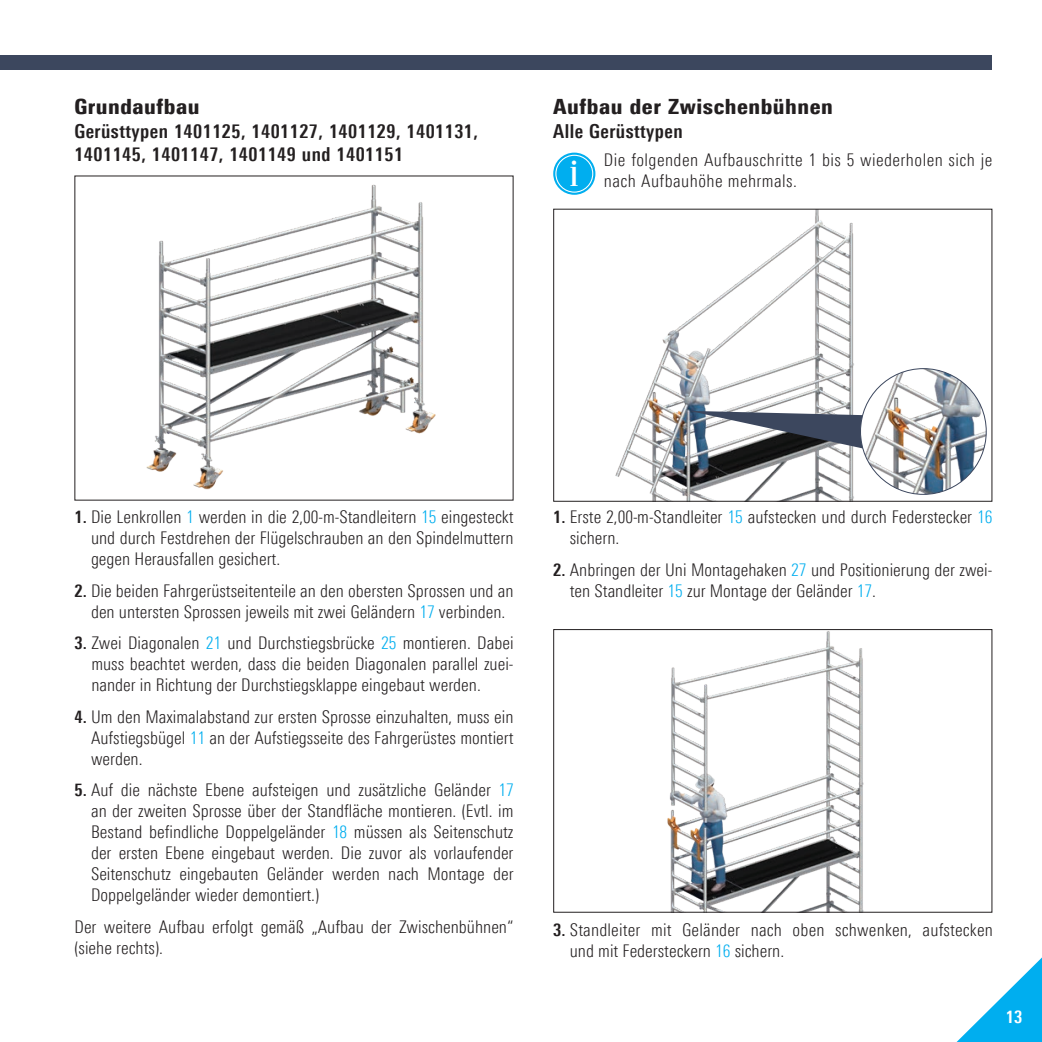
<style>
.page{position:relative;width:1042px;height:1042px;background:#fff}
.page>*{position:absolute;margin:0;border:0;box-sizing:border-box;transform-origin:0 0}
.t1{font:37.62px "Fenice Pro ITC";color:#fff}
.t2{font:900 21px "Linotype Univers 820 Cn";letter-spacing:.025em;color:#231f20}
.t3{font:700 19.25px "Linotype Univers 620 Cn";letter-spacing:.025em;color:#231f20}
.t4{font:300 17.5px/21px "Linotype Univers 320 Cn";color:#231f20;text-align:justify}
.t5{font:300 17.5px/21px "Linotype Univers 320 Cn";letter-spacing:.025em;color:#231f20}
.t6{font:700 17.5px "Linotype Univers 620 Cn";color:#fff}
.s1{font-family:"Linotype Univers 620 Cn";font-weight:700}
.s2{color:#00aeef}
</style>
<div class="page">
<div style="left:0;top:55px;width:992px;height:15px;background:#3c475e"></div>
<svg style="left:956px;top:957px;width:86px;height:85px"></svg>
<img style="left:146px;top:184px;width:290px;height:306px">
<img style="left:667px;top:631px;width:197px;height:279px">
<div style="left:553px;top:629px;width:439px;height:283px;border:1px solid #231f20"></div>
<img style="left:616px;top:211px;width:272px;height:289px">
<div style="left:553px;top:209px;width:439px;height:293px;border:1px solid #231f20"></div>
<svg style="left:689px;top:411px;width:175px;height:42px"></svg>
<img style="left:860px;top:369px;width:126px;height:125px;border-radius:63px">
<div style="left:554px;top:154px;width:40px;height:39px;background:#00aeef;border-radius:50%"></div>
<div style="left:553px;top:153px;width:42px;height:42px;border:3px solid #00aeef;border-radius:50%"></div>
<div style="left:555px;top:155px;width:38px;height:38px;border:1px solid #fff;border-radius:50%"></div>
<p class="t2" style="left:74px;top:94px;width:126px">Grundaufbau</p>
<p class="t3" style="left:74px;top:119px;width:405px">Gerüsttypen 1401125, 1401127, 1401129, 1401131,</p>
<p class="t3" style="left:74px;top:142px;width:330px">1401145, 1401147, 1401149 und 1401151</p>
<p class="t2" style="left:553px;top:94px;width:281px">Aufbau der Zwischenbühnen</p>
<p class="t3" style="left:553px;top:119px;width:131px">Alle Gerüsttypen</p>
<p class="t1" style="left:569px;top:150px;width:12px">i</p>
<p class="t5" style="left:604px;top:150px;width:390px">Die folgenden Aufbauschritte 1 bis 5 wiederholen sich je nach Aufbauhöhe mehrmals.</p>
<p class="t4" style="left:91px;top:506px;width:424px;text-indent:-17px"><span class="s1">1.</span> Die Lenkrollen <span class="s2">1</span> werden in die 2,00-m-Standleitern <span class="s2">15</span> eingesteckt und durch Festdrehen der Flügelschrauben an den Spindelmuttern gegen Herausfallen gesichert.</p>
<p class="t4" style="left:74px;top:580px;width:441px;text-align:center"><span class="s1">2.</span> Die beiden Fahrgerüstseitenteile an den obersten Sprossen und an den untersten Sprossen jeweils mit zwei Geländern <span class="s2">17</span> verbinden.</p>
<p class="t4" style="left:91px;top:632px;width:424px;text-indent:-17px"><span class="s1">3.</span> Zwei Diagonalen <span class="s2">21</span> und Durchstiegsbrücke <span class="s2">25</span> montieren. Dabei muss beachtet werden, dass die beiden Diagonalen parallel zuei&shy;nander in Richtung der Durchstiegsklappe eingebaut werden.</p>
<p class="t4" style="left:91px;top:706px;width:424px;text-indent:-17px"><span class="s1">4.</span> Um den Maximalabstand zur ersten Sprosse einzuhalten, muss ein Aufstiegsbügel <span class="s2">11</span> an der Aufstiegsseite des Fahrgerüstes montiert werden.</p>
<p class="t4" style="left:91px;top:779px;width:424px;text-indent:-17px"><span class="s1">5.</span> Auf die nächste Ebene aufsteigen und zusätzliche Geländer <span class="s2">17 </span>an der zweiten Sprosse über der Standfläche montieren. (Evtl. im Bestand befindliche Doppelgeländer <span class="s2">18</span> müssen als Seitenschutz der ersten Ebene eingebaut werden. Die zuvor als vorlaufender Seitenschutz eingebauten Geländer werden nach Montage der Doppelgeländer wieder demontiert.)</p>
<p class="t4" style="left:74px;top:916px;width:441px">Der weitere Aufbau erfolgt gemäß „Aufbau der Zwischenbühnen“ (siehe rechts).</p>
<p class="t4" style="left:570px;top:506px;width:424px;text-indent:-17px"><span class="s1">1.</span> Erste 2,00-m-Standleiter <span class="s2">15</span> aufstecken und durch Federstecker <span class="s2">16 </span>sichern.</p>
<p class="t4" style="left:570px;top:559px;width:424px;text-indent:-17px"><span class="s1">2.</span> Anbringen der Uni Montagehaken <span class="s2">27</span> und Positionierung der zwei&shy;ten Standleiter <span class="s2">15</span> zur Montage der Geländer <span class="s2">17</span>.</p>
<p class="t4" style="left:570px;top:919px;width:425px;text-indent:-17px"><span class="s1">3.</span> Standleiter mit Geländer nach oben schwenken, aufstecken und mit Federsteckern <span class="s2">16</span> sichern.</p>
<p class="t6" style="left:1006px;top:1006px;width:18px">13</p>
</div>
